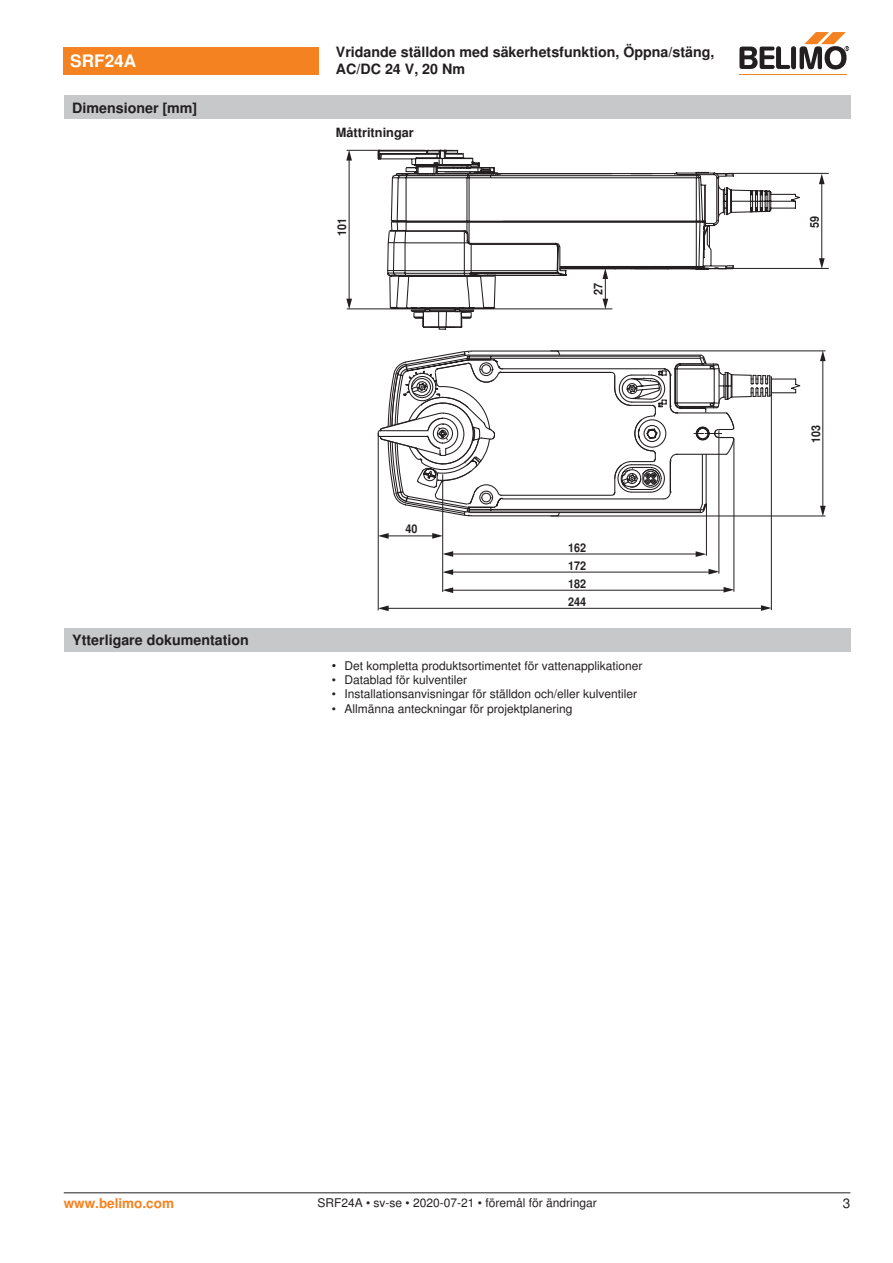
<style>
.page{position:relative;width:893px;height:1263px;background:#fff}
.page>*{position:absolute;margin:0;border:0;box-sizing:border-box;transform-origin:0 0}
.t1{font:700 17.25px "Nimbus Sans BEL";color:#fff}
.t2{font:700 14.25px/17.1px "Nimbus Sans BEL";color:#231f20}
.t3{font:700 13.5px "Nimbus Sans BEL";color:#f58220}
.Rechtsbündig_Footer{font:13.5px "Nimbus Sans BEL";color:#231f20}
.t4{font:700 12.75px "Nimbus Sans BEL";color:#231f20}
.Bulletpoints{font:12px "Nimbus Sans BEL";color:#231f20}
.Footer_EU_center{font:12px "Nimbus Sans BEL";color:#231f20}
.t5{font:700 12px/18.1px "Nimbus Sans BEL";color:#231f20;text-align:justify;scale:.9 1}
.s1{font-size:12.75px}
</style>
<div class="page">
<hr style="left:445px;top:554px;width:255px;height:1px;background:#231f20">
<hr style="left:719px;top:430px;width:1px;height:144px;background:#231f20">
<svg style="left:708px;top:569px;width:11px;height:5px"></svg>
<svg style="left:696px;top:551px;width:10px;height:6px"></svg>
<svg style="left:443px;top:551px;width:10px;height:6px"></svg>
<hr style="left:445px;top:572px;width:268px;height:1px;background:#231f20">
<svg style="left:443px;top:569px;width:10px;height:6px"></svg>
<hr style="left:734px;top:439px;width:1px;height:153px;background:#231f20">
<svg style="left:723px;top:587px;width:11px;height:6px"></svg>
<hr style="left:445px;top:590px;width:284px;height:1px;background:#231f20">
<svg style="left:443px;top:587px;width:10px;height:6px"></svg>
<hr style="left:771px;top:394px;width:1px;height:216px;background:#231f20">
<svg style="left:761px;top:605px;width:11px;height:6px"></svg>
<hr style="left:384px;top:608px;width:383px;height:1px;background:#231f20">
<hr style="left:442px;top:474px;width:1px;height:118px;background:#231f20">
<hr style="left:384px;top:536px;width:53px;height:1px;background:#231f20">
<svg style="left:432px;top:533px;width:11px;height:6px"></svg>
<svg style="left:379px;top:533px;width:10px;height:6px"></svg>
<hr style="left:378px;top:433px;width:1px;height:177px;background:#231f20">
<svg style="left:378px;top:605px;width:11px;height:6px"></svg>
<hr style="left:550px;top:351px;width:275px;height:1px;background:#231f20">
<hr style="left:550px;top:516px;width:275px;height:1px;background:#231f20">
<hr style="left:823px;top:359px;width:1px;height:151px;background:#231f20">
<svg style="left:820px;top:506px;width:6px;height:10px"></svg>
<svg style="left:820px;top:350px;width:6px;height:11px"></svg>
<hr style="left:706px;top:503px;width:1px;height:53px;background:#231f20">
<svg style="left:377px;top:350px;width:424px;height:167px"></svg>
<svg style="left:377px;top:150px;width:103px;height:178px"></svg>
<svg style="left:387px;top:163px;width:347px;height:150px"></svg>
<hr style="left:347px;top:309px;width:265px;height:1px;background:#231f20">
<hr style="left:349px;top:154px;width:1px;height:150px;background:#231f20">
<svg style="left:346px;top:299px;width:6px;height:10px"></svg>
<hr style="left:347px;top:150px;width:78px;height:1px;background:#231f20">
<svg style="left:346px;top:150px;width:6px;height:11px"></svg>
<hr style="left:605px;top:273px;width:1px;height:31px;background:#231f20">
<svg style="left:602px;top:299px;width:6px;height:10px"></svg>
<svg style="left:602px;top:268px;width:6px;height:11px"></svg>
<svg style="left:717px;top:184px;width:83px;height:34px"></svg>
<hr style="left:728px;top:268px;width:101px;height:1px;background:#231f20">
<hr style="left:728px;top:173px;width:101px;height:1px;background:#231f20">
<hr style="left:821px;top:180px;width:1px;height:83px;background:#231f20">
<svg style="left:819px;top:258px;width:6px;height:11px"></svg>
<svg style="left:819px;top:174px;width:6px;height:10px"></svg>
<div style="left:64px;top:628px;width:786px;height:23px;background:#c7c8ca"></div>
<div style="left:64px;top:47px;width:255px;height:27px;background:#f58220"></div>
<hr style="left:739px;top:74px;width:107px;height:1px;background:#f58220">
<svg style="left:739px;top:32px;width:110px;height:38px"></svg>
<div style="left:64px;top:96px;width:786px;height:23px;background:#c7c8ca"></div>
<hr style="left:64px;top:1192px;width:786px;height:1px;background:#231f20">
<p class="t1" style="left:70px;top:51px;width:68px">SRF24A</p>
<p class="t2" style="left:336px;top:44px;width:380px">Vridande ställdon med säkerhetsfunktion, Öppna/stäng,<br>AC/DC 24 V, 20 Nm</p>
<p class="t2" style="left:72px;top:100px;width:127px">Dimensioner [mm]</p>
<p class="t4" style="left:336px;top:125px;width:79px">Måttritningar</p>
<p class="t5" style="left:334px;top:236px;width:22px;rotate:-90deg">101</p>
<p class="t5" style="left:590px;top:295px;width:15px;rotate:-90deg">27</p>
<p class="t2" style="left:72px;top:632px;width:178px">Ytterligare dokumentation</p>
<p class="t5" style="left:405px;top:521px;width:15px">40</p>
<p class="t5" style="left:568px;top:539px;width:22px">162<br>172<br>182<br>244</p>
<p class="Bulletpoints" style="left:332px;top:658px;width:312px"><span class="s1">•</span> Det kompletta produktsortimentet för vattenapplikationer</p>
<p class="Bulletpoints" style="left:332px;top:673px;width:137px">• Datablad för kulventiler</p>
<p class="Bulletpoints" style="left:332px;top:687px;width:307px">• Installationsanvisningar för ställdon och/eller kulventiler</p>
<p class="Bulletpoints" style="left:332px;top:701px;width:242px">• Allmänna anteckningar för projektplanering</p>
<p class="t5" style="left:807px;top:228px;width:15px;rotate:-90deg">59</p>
<p class="t5" style="left:808px;top:443px;width:22px;rotate:-90deg">103</p>
<p class="t3" style="left:64px;top:1195px;width:112px">www.belimo.com</p>
<p class="Footer_EU_center" style="left:317px;top:1196px;width:281px">SRF24A • sv-se • 2020-07-21 • föremål för ändringar</p>
<p class="Rechtsbündig_Footer" style="left:843px;top:1195px;width:9px">3</p>
</div>
